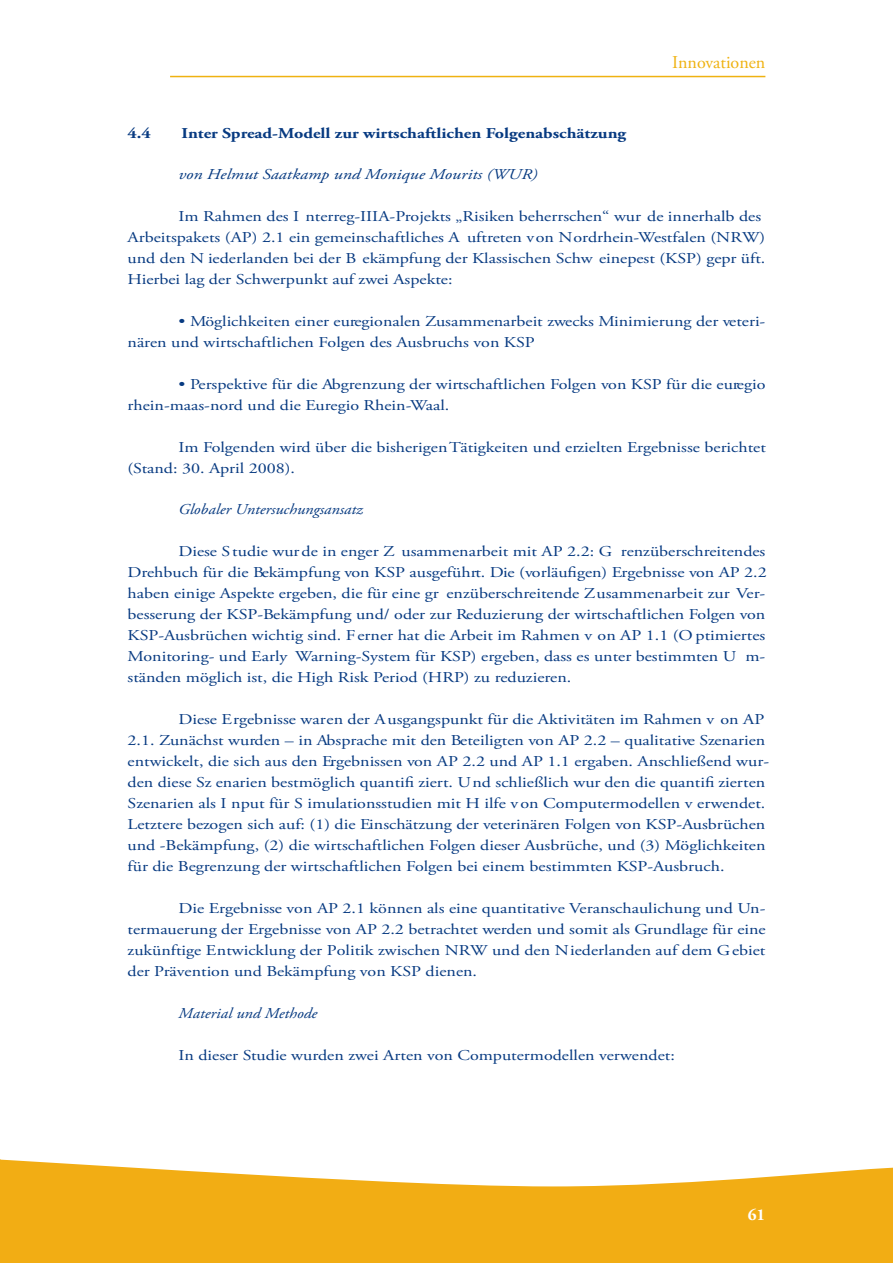
<style>
.page{position:relative;width:893px;height:1263px;background:#fff}
.page>*{position:absolute;margin:0;border:0;box-sizing:border-box;transform-origin:0 0}
.t1{font:18px "Adobe Garamond Pro";color:#efb211}
.t2{font:700 16.5px "Adobe Garamond Pro";color:#fff}
.t3{font:15px/21px "Adobe Garamond Pro";color:#073a81;scale:1.2 1}
.t4{font:700 15px "Adobe Garamond Pro";color:#073a81;scale:1.2 1}
.t5{font:italic 15px "Adobe Garamond Pro";color:#073a81;scale:1.1 1}
.t6{font:italic 15px "Adobe Garamond Pro";color:#073a81;scale:1.2 1}
</style>
<div class="page">
<hr style="left:170px;top:76px;width:595px;height:1px;background:#efb211">
<svg style="left:0;top:1159px;width:893px;height:104px;fill:#f2ad14"></svg>
<p class="t1" style="left:672px;top:52px;width:95px">Innovationen</p>
<p class="t4" style="left:128px;top:125px;width:21px">4.4</p>
<p class="t4" style="left:182px;top:125px;width:372px">Inter Spread-Modell zur wirtschaftlichen Folgenabschätzung</p>
<p class="t6" style="left:179px;top:165px;width:301px">von Helmut Saatkamp und Monique Mourits (WUR)</p>
<p class="t3" style="left:128px;top:207px;width:533px;text-indent:51px">Im Rahmen des I nterreg-IIIA-Projekts „Risiken beherrschen“ wur de innerhalb des Arbeitspakets (AP) 2.1 ein gemeinschaftliches A uftreten von Nordrhein-Westfalen (NRW) und den N iederlanden bei der B ekämpfung der Klassischen Schw einepest (KSP) gepr üft.<br>Hierbei lag der Schwerpunkt auf zwei Aspekte:</p>
<p class="t3" style="left:128px;top:312px;width:533px;text-indent:51px">• Möglichkeiten einer euregionalen Zusammenarbeit zwecks Minimierung der veteri&shy;nären und wirtschaftlichen Folgen des Ausbruchs von KSP</p>
<p class="t3" style="left:128px;top:375px;width:533px;text-indent:51px">• Perspektive für die Abgrenzung der wirtschaftlichen Folgen von KSP für die euregio rhein-maas-nord und die Euregio Rhein-Waal.</p>
<p class="t3" style="left:128px;top:438px;width:533px;text-indent:51px">Im Folgenden wird über die bisherigen Tätigkeiten und erzielten Ergebnisse berichtet (Stand: 30. April 2008).</p>
<p class="t5" style="left:179px;top:500px;width:169px">Globaler Untersuchungsansatz</p>
<p class="t3" style="left:128px;top:541px;width:534px;text-align:justify;text-indent:51px">Diese Studie wurde in enger Z usammenarbeit mit AP 2.2: G renzüberschreitendes Drehbuch für die Bekämpfung von KSP ausgeführt. Die (vorläufigen) Ergebnisse von AP 2.2 haben einige Aspekte ergeben, die für eine gr enzüberschreitende Zusammenarbeit zur Ver&shy;besserung der KSP-Bekämpfung und/ oder zur Reduzierung der wirtschaftlichen Folgen von KSP-Ausbrüchen wichtig sind. Ferner hat die Arbeit im Rahmen v on AP 1.1 (O ptimiertes Monitoring- und Early Warning-System für KSP) ergeben, dass es unter bestimmten U m&shy;ständen möglich ist, die High Risk Period (HRP) zu reduzieren.</p>
<p class="t3" style="left:128px;top:709px;width:536px;text-indent:51px">Diese Ergebnisse waren der Ausgangspunkt für die Aktivitäten im Rahmen v on AP 2.1. Zunächst wurden – in Absprache mit den Beteiligten von AP 2.2 – qualitative Szenarien entwickelt, die sich aus den Ergebnissen von AP 2.2 und AP 1.1 ergaben. Anschließend wur&shy;den diese Sz enarien bestmöglich quantifi ziert. Und schließlich wur den die quantifi zierten Szenarien als I nput für S imulationsstudien mit H ilfe v on Computermodellen v erwendet.<br>Letztere bezogen sich auf: (1) die Einschätzung der veterinären Folgen von KSP-Ausbrüchen und -Bekämpfung, (2) die wirtschaftlichen Folgen dieser Ausbrüche, und (3) Möglichkeiten für die Begrenzung der wirtschaftlichen Folgen bei einem bestimmten KSP-Ausbruch.</p>
<p class="t3" style="left:128px;top:898px;width:533px;text-align:justify;text-indent:51px">Die Ergebnisse von AP 2.1 können als eine quantitative Veranschaulichung und Un&shy;termauerung der Ergebnisse von AP 2.2 betrachtet werden und somit als Grundlage für eine zukünftige Entwicklung der Politik zwischen NRW und den Niederlanden auf dem Gebiet der Prävention und Bekämpfung von KSP dienen.</p>
<p class="t5" style="left:179px;top:1004px;width:128px">Material und Methode</p>
<p class="t3" style="left:179px;top:1045px;width:415px">In dieser Studie wurden zwei Arten von Computermodellen verwendet:</p>
<p class="t2" style="left:748px;top:1205px;width:19px">61</p>
</div>
